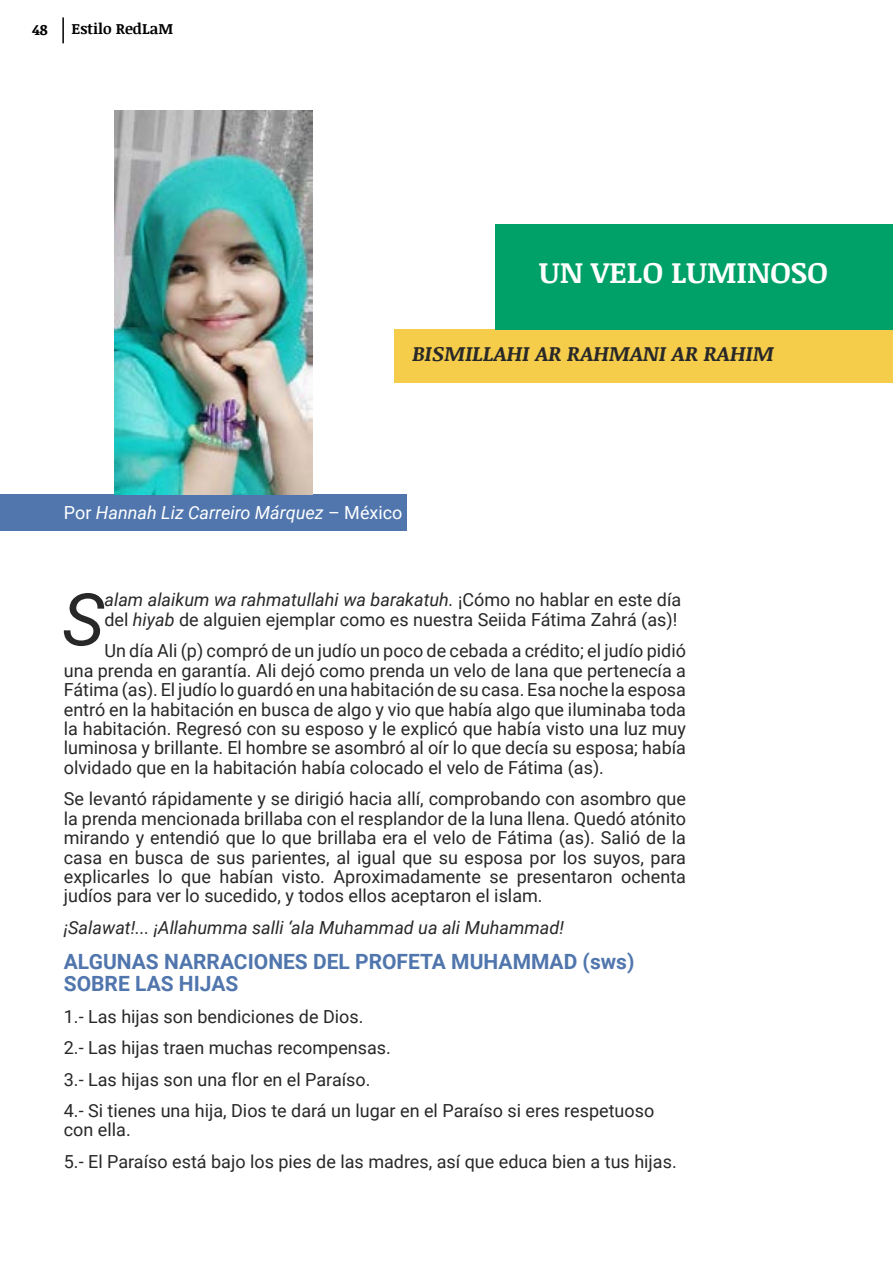
<style>
.page{position:relative;width:893px;height:1263px;background:#fff}
.page>*{position:absolute;margin:0;border:0;box-sizing:border-box;transform-origin:0 0}
.t1{font:italic 72.6px "Roboto";color:#292829}
.t2{font:700 30px "Noticia Text";color:#fff}
.t3{font:700 21px/22.6px "Roboto";color:#5076ad}
.t4{font:italic 700 21px "Noticia Text";color:#292829}
.t5{font:18px/19.4px "Roboto";color:#292829}
.t6{font:italic 18px "Roboto";color:#292829}
.t7{font:italic 18px "Roboto";color:#fff}
.t8{font:700 15px "Noticia Text";color:#000}
.s1{font-style:normal}
.s2{font-style:italic}
</style>
<div class="page">
<div style="left:0;top:494px;width:406px;height:37px;background:#5076ad"></div>
<div style="left:394px;top:330px;width:499px;height:53px;background:#f5cd4a"></div>
<img style="left:115px;top:111px;width:197px;height:383px">
<div style="left:495px;top:224px;width:398px;height:106px;background:#00a168"></div>
<hr style="left:62px;top:17px;width:2px;height:26px;background:#000">
<p class="t8" style="left:32px;top:18px;width:17px">48</p>
<p class="t8" style="left:72px;top:17px;width:103px">Estilo RedLaM</p>
<h2 class="t2" style="left:539px;top:250px;width:290px">UN VELO LUMINOSO</h2>
<p class="t4" style="left:412px;top:338px;width:363px">BISMILLAHI AR RAHMANI AR RAHIM</p>
<p class="t7" style="left:64px;top:500px;width:340px"><span class="s1">Por</span> Hannah Liz Carreiro Márquez <span class="s1">– México</span></p>
<h1 class="t1" style="left:62px;top:569px;width:44px">S</h1>
<p class="t5" style="left:104px;top:590px;width:578px"><span class="s2">alam alaikum wa rahmatullahi wa barakatuh.</span> ¡Cómo no hablar en este día del <span class="s2">hiyab</span> de alguien ejemplar como es nuestra Seiida Fátima Zahrá (as)!</p>
<p class="t5" style="left:64px;top:641px;width:624px;text-align:justify;text-indent:41px">Un día Ali (p) compró de un judío un poco de cebada a crédito; el judío pidió una prenda en garantía. Ali dejó como prenda un velo de lana que pertenecía a Fátima (as). El judío lo guardó en una habitación de su casa. Esa noche la esposa entró en la habitación en busca de algo y vio que había algo que iluminaba toda la habitación. Regresó con su esposo y le explicó que había visto una luz muy luminosa y brillante. El hombre se asombró al oír lo que decía su esposa; había olvidado que en la habitación había colocado el velo de Fátima (as).</p>
<p class="t5" style="left:64px;top:788px;width:624px;text-align:justify">Se levantó rápidamente y se dirigió hacia allí, comprobando con asombro que la prenda mencionada brillaba con el resplandor de la luna llena. Quedó atónito mirando y entendió que lo que brillaba era el velo de Fátima (as). Salió de la casa en busca de sus parientes, al igual que su esposa por los suyos, para explicarles lo que habían visto. Aproximadamente se presentaron ochenta judíos para ver lo sucedido, y todos ellos aceptaron el islam.</p>
<p class="t6" style="left:64px;top:915px;width:502px">¡Salawat!... ¡Allahumma salli ‘ala Muhammad ua ali Muhammad!</p>
<p class="t3" style="left:64px;top:949px;width:572px">ALGUNAS NARRACIONES DEL PROFETA MUHAMMAD (sws)<br>SOBRE LAS HIJAS</p>
<p class="t5" style="left:64px;top:1000px;width:592px;line-height:31.5px">1.- Las hijas son bendiciones de Dios.<br>2.- Las hijas traen muchas recompensas.<br>3.- Las hijas son una flor en el Paraíso.<br>4.- Si tienes una hija, Dios te dará un lugar en el Paraíso si eres respetuoso</p>
<p class="t5" style="left:64px;top:1113px;width:614px;line-height:31.5px">con ella.<br>5.- El Paraíso está bajo los pies de las madres, así que educa bien a tus hijas.</p>
</div>
